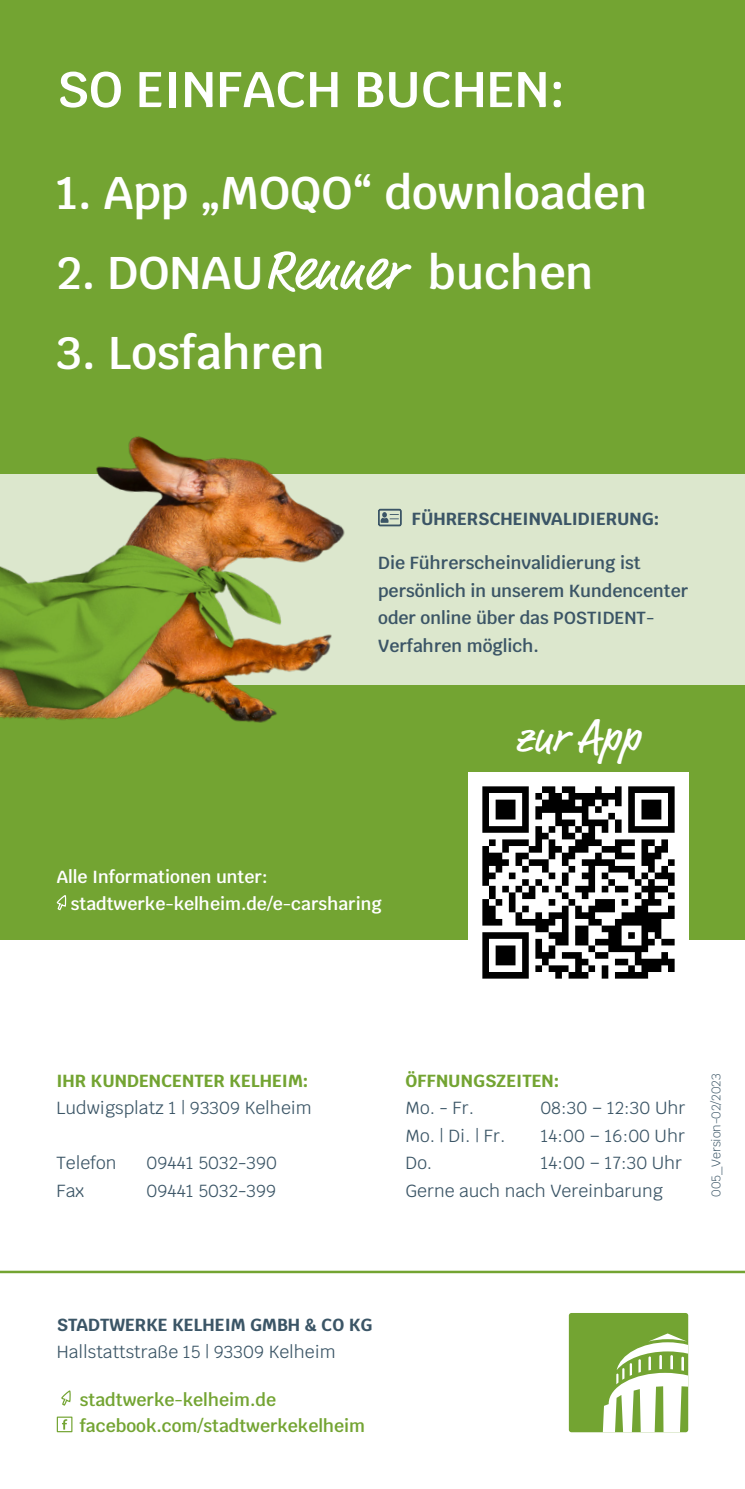
<style>
.page{position:relative;width:745px;height:1489px;background:#fff}
.page>*{position:absolute;margin:0;border:0;box-sizing:border-box;transform-origin:0 0}
.t1{font:600 50px "Krub";color:#fff}
.t2{font:600 45.75px "Krub";color:#fff}
.t3{font:45.75px "Market Pro";color:#fff}
.t4{font:17.5px "Krub";color:#3b5566}
.t5{font:600 17.5px/27.5px "Krub";color:#3b5566}
.t6{font:600 17.5px "Krub";color:#fff}
.t7{font:600 17.5px "Krub";color:#73a432}
.t8{font:700 17.5px "Krub";color:#3b5566}
.t9{font:700 17.5px "Krub";color:#73a432}
.t10{font:300 12.5px "Krub";letter-spacing:-.01em;color:#3b5566}
.s1{font-family:"Market Pro";font-weight:400;font-size:58.75px}
</style>
<div class="page">
<div style="left:0;top:0;width:744px;height:939px;background:#73a432"></div>
<img style="left:467px;top:772px;width:220px;height:207px">
<svg style="left:61px;top:1390px;width:10px;height:15px"></svg>
<svg style="left:62px;top:1419px;width:5px;height:10px"></svg>
<div style="left:57px;top:1416px;width:15px;height:15px;border:1px solid #73a432"></div>
<div style="left:568px;top:1312px;width:119px;height:119px;background:#73a432;border-radius:3px"></div>
<svg style="left:602px;top:1333px;width:85px;height:98px"></svg>
<hr style="left:0;top:1270px;width:744px;height:3px;background:#73a432">
<svg style="left:56px;top:895px;width:11px;height:15px"></svg>
<div style="left:0;top:474px;width:744px;height:210px;background:#dce7cd"></div>
<img style="left:0;top:436px;width:404px;height:287px">
<svg style="left:377px;top:508px;width:24px;height:18px"></svg>
<p class="t1" style="left:57px;top:61px;width:510px">SO EINFACH BUCHEN:</p>
<p class="t2" style="left:57px;top:166px;width:591px">1. App „MOQO“ downloaden</p>
<p class="t2" style="left:57px;top:246px;width:538px">2. DONAU<span class="s1">Renner</span> buchen</p>
<p class="t2" style="left:57px;top:326px;width:269px">3. Losfahren</p>
<p class="t8" style="left:411px;top:508px;width:249px">FÜHRERSCHEINVALIDIERUNG:</p>
<p class="t5" style="left:378px;top:549px;width:311px">Die Führerscheinvalidierung ist persönlich in unserem Kundencenter oder online über das POSTIDENT-<br>Verfahren möglich.</p>
<p class="t3" style="left:515px;top:705px;width:127px">zur App</p>
<p class="t6" style="left:57px;top:866px;width:212px">Alle Informationen unter:</p>
<p class="t6" style="left:71px;top:893px;width:312px">stadtwerke-kelheim.de/e-carsharing</p>
<p class="t9" style="left:56px;top:1070px;width:253px">IHR KUNDENCENTER KELHEIM:</p>
<p class="t4" style="left:56px;top:1092px;width:257px">Ludwigsplatz 1 | 93309 Kelheim</p>
<p class="t4" style="left:56px;top:1147px;width:61px">Telefon</p>
<p class="t4" style="left:146px;top:1147px;width:132px">09441 5032-390</p>
<p class="t4" style="left:56px;top:1175px;width:29px">Fax</p>
<p class="t4" style="left:146px;top:1175px;width:131px">09441 5032-399</p>
<p class="t9" style="left:405px;top:1070px;width:155px">ÖFFNUNGSZEITEN:</p>
<p class="t4" style="left:405px;top:1092px;width:70px">Mo. - Fr.</p>
<p class="t4" style="left:540px;top:1092px;width:146px">08:30 − 12:30 Uhr</p>
<p class="t4" style="left:405px;top:1120px;width:101px">Mo. | Di. | Fr.</p>
<p class="t4" style="left:540px;top:1120px;width:146px">14:00 − 16:00 Uhr</p>
<p class="t4" style="left:405px;top:1147px;width:28px">Do.</p>
<p class="t4" style="left:540px;top:1147px;width:143px">14:00 − 17:30 Uhr</p>
<p class="t4" style="left:405px;top:1175px;width:259px">Gerne auch nach Vereinbarung</p>
<p class="t10" style="left:704px;top:1196px;width:124px;rotate:-90deg">005_Version-02/2023</p>
<p class="t8" style="left:57px;top:1314px;width:317px">STADTWERKE KELHEIM GMBH &amp; CO KG</p>
<p class="t4" style="left:57px;top:1336px;width:280px">Hallstattstraße 15 | 93309 Kelheim</p>
<p class="t7" style="left:80px;top:1389px;width:198px">stadtwerke-kelheim.de</p>
<p class="t7" style="left:80px;top:1415px;width:286px">facebook.com/stadtwerkekelheim</p>
</div>
